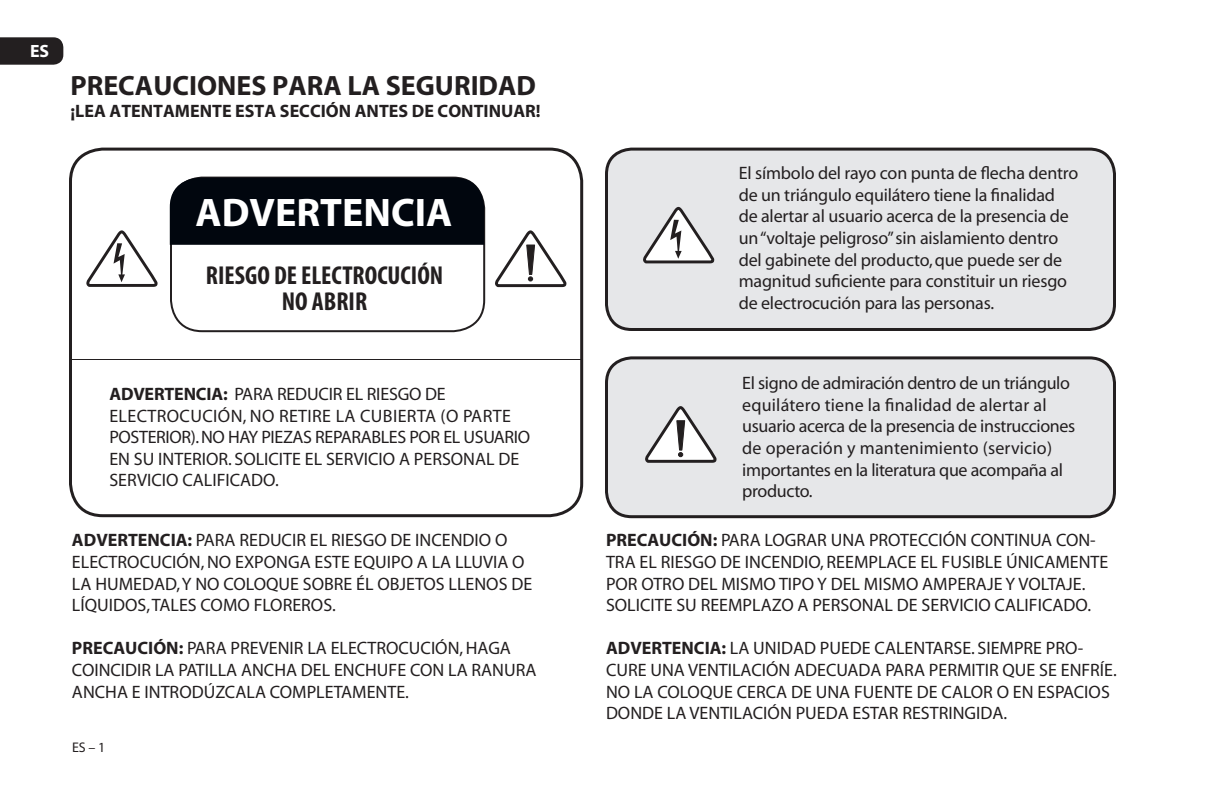
<style>
.page{position:relative;width:1224px;height:792px;background:#fff}
.page>*{position:absolute;margin:0;border:0;box-sizing:border-box;transform-origin:0 0}
.t1{font:700 40px "Myriad";color:#fff}
.t2{font:700 28px "Myriad";color:#231f20}
.t3{font:700 condensed 26px/26px "Myriad Pro";color:#231f20;text-align:center}
.t4{font:18px/21.6px "Myriad";color:#231f20}
.t5{font:18px/21.6px "Myriad";letter-spacing:-.02em;color:#231f20}
.t6{font:700 18px "Myriad";color:#231f20}
.t7{font:700 17.8px "Myriad";color:#fff}
.t8{font:14px "Myriad";color:#231f20}
.s1{font-weight:700}
</style>
<div class="page">
<div style="left:607px;top:149px;width:507px;height:180px;background:#e6e7e9;border-radius:25px"></div>
<div style="left:605px;top:148px;width:511px;height:183px;border:3px solid #231f20;border-radius:25px"></div>
<div style="left:607px;top:358px;width:507px;height:159px;background:#e6e7e9;border-radius:25px"></div>
<div style="left:605px;top:356px;width:511px;height:162px;border:3px solid #231f20;border-radius:25px"></div>
<svg style="left:86px;top:230px;width:72px;height:57px"></svg>
<svg style="left:643px;top:207px;width:72px;height:56px"></svg>
<svg style="left:495px;top:230px;width:71px;height:57px"></svg>
<svg style="left:645px;top:406px;width:72px;height:57px"></svg>
<hr style="left:70px;top:359px;width:511px;height:1px;background:#231f20">
<div style="left:170px;top:177px;width:315px;height:155px;border:2px solid #231f20;border-radius:31px"></div>
<div style="left:170px;top:178px;width:314px;height:67px;background:#01060e"></div>
<div style="left:69px;top:148px;width:514px;height:369px;border:3px solid #231f20;border-radius:32px"></div>
<svg style="left:0;top:37px;width:63px;height:28px;background:#2c2829"></svg>
<p class="t7" style="left:30px;top:40px;width:21px">ESES</p>
<h2 class="t2" style="left:70px;top:71px;width:467px">PRECAUCIONES PARA LA SEGURIDAD</h2>
<p class="t6" style="left:70px;top:101px;width:472px">¡LEA ATENTAMENTE ESTA SECCIÓN ANTES DE CONTINUAR!</p>
<h1 class="t1" style="left:196px;top:192px;width:258px">ADVERTENCIA</h1>
<h3 class="t3" style="left:206px;top:261px;width:239px">RIESGO DE ELECTROCUCIÓN<br>NO ABRIR</h3>
<p class="t4" style="left:109px;top:384px;width:422px"><span class="s1">ADVERTENCIA:</span> PARA REDUCIR EL RIESGO DE ELECTROCUCIÓN, NO RETIRE LA CUBIERTA (O PARTE POSTERIOR). NO HAY PIEZAS REPARABLES POR EL USUARIO EN SU INTERIOR. SOLICITE EL SERVICIO A PERSONAL DE SERVICIO CALIFICADO.</p>
<p class="t4" style="left:72px;top:530px;width:462px"><span class="s1">ADVERTENCIA:</span> PARA REDUCIR EL RIESGO DE INCENDIO O ELECTROCUCIÓN, NO EXPONGA ESTE EQUIPO A LA LLUVIA O LA HUMEDAD, Y NO COLOQUE SOBRE ÉL OBJETOS LLENOS DE LÍQUIDOS, TALES COMO FLOREROS.</p>
<p class="t4" style="left:72px;top:638px;width:466px"><span class="s1">PRECAUCIÓN:</span> PARA PREVENIR LA ELECTROCUCIÓN, HAGA<br>COINCIDIR LA PATILLA ANCHA DEL ENCHUFE CON LA RANURA<br>ANCHA E INTRODÚZCALA COMPLETAMENTE.</p>
<p class="t8" style="left:72px;top:740px;width:35px">ES – 1</p>
<p class="t4" style="left:739px;top:163px;width:341px">El símbolo del rayo con punta de flecha dentro de un triángulo equilátero tiene la finalidad de alertar al usuario acerca de la presencia de un “voltaje peligroso” sin aislamiento dentro del gabinete del producto, que puede ser de magnitud suficiente para constituir un riesgo de electrocución para las personas.</p>
<p class="t5" style="left:742px;top:373px;width:334px">El signo de admiración dentro de un triángulo equilátero tiene la finalidad de alertar al usuario acerca de la presencia de instrucciones de operación y mantenimiento (servicio) importantes en la literatura que acompaña al producto.</p>
<p class="t4" style="left:606px;top:530px;width:504px"><span class="s1">PRECAUCIÓN:</span> PARA LOGRAR UNA PROTECCIÓN CONTINUA CON-TRA EL RIESGO DE INCENDIO, REEMPLACE EL FUSIBLE ÚNICAMENTE POR OTRO DEL MISMO TIPO Y DEL MISMO AMPERAJE Y VOLTAJE.<br>SOLICITE SU REEMPLAZO A PERSONAL DE SERVICIO CALIFICADO.</p>
<p class="t4" style="left:606px;top:638px;width:512px"><span class="s1">ADVERTENCIA:</span> LA UNIDAD PUEDE CALENTARSE. SIEMPRE PRO-CURE UNA VENTILACIÓN ADECUADA PARA PERMITIR QUE SE ENFRÍE.<br>NO LA COLOQUE CERCA DE UNA FUENTE DE CALOR O EN ESPACIOS DONDE LA VENTILACIÓN PUEDA ESTAR RESTRINGIDA.</p>
</div>
